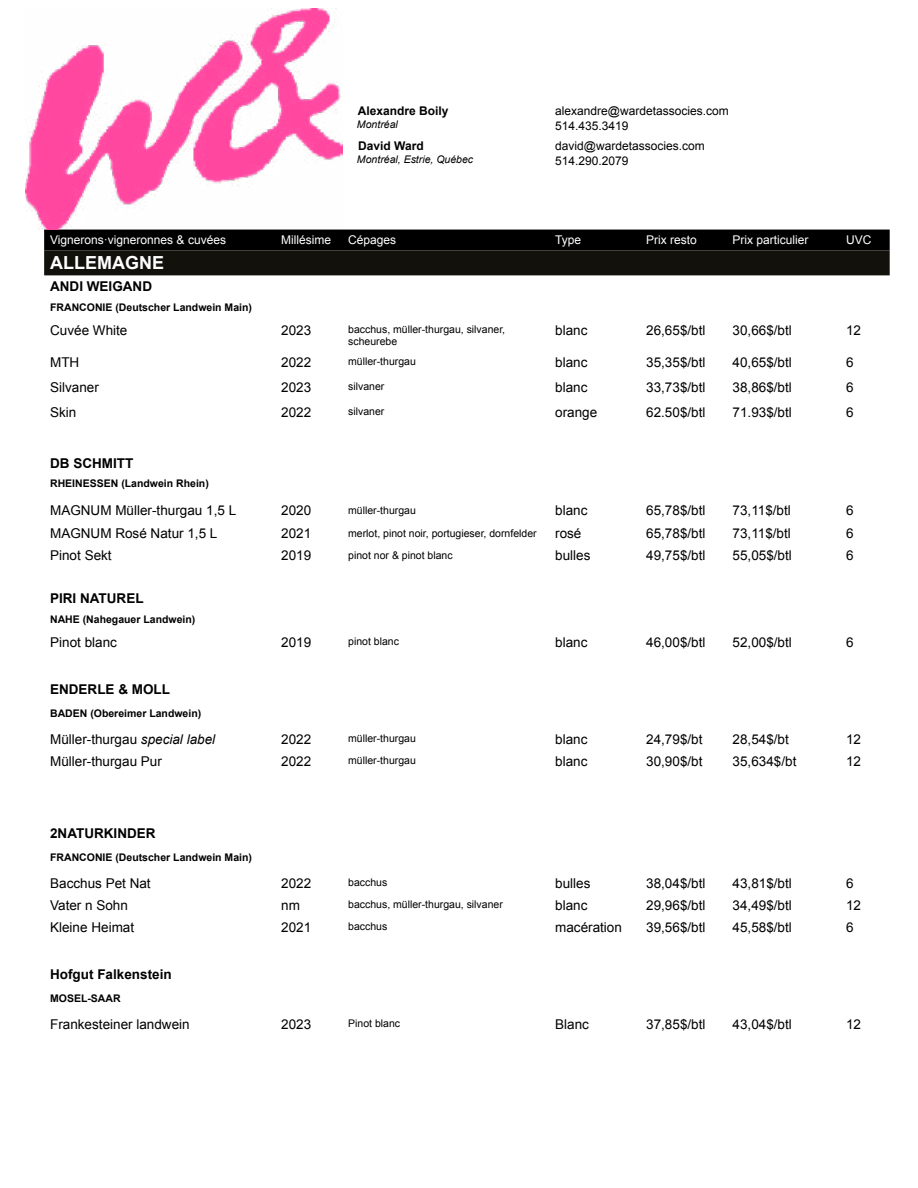
<style>
.page{position:relative;width:918px;height:1188px;background:#fff}
.page>*{position:absolute;margin:0;border:0;box-sizing:border-box;transform-origin:0 0}
.t1{font:700 18px "Arial";color:#fff}
.t2{font:13.5px "Arial";color:#000}
.t3{font:700 13.5px "Arial";color:#000}
.t4{font:12px/14.4px "Arial";color:#000}
.t5{font:12px "Arial";color:#fff}
.t6{font:700 12px "Arial";color:#000}
.t7{font:10.5px/12.6px "Arial";color:#000}
.t8{font:700 10.5px "Arial";color:#000}
.t9{font:italic 10.5px "Arial";color:#000}
.s1{font-style:italic}
</style>
<div class="page">
<svg style="left:44px;top:230px;width:846px;height:45px;background:#0b0a08"></svg>
<img style="left:26px;top:8px;width:316px;height:222px">
<p class="t6" style="left:358px;top:103px;width:92px">Alexandre Boily</p>
<p class="t9" style="left:357px;top:117px;width:42px">Montréal</p>
<p class="t6" style="left:358px;top:138px;width:67px">David Ward</p>
<p class="t9" style="left:357px;top:152px;width:118px">Montréal, Estrie, Québec</p>
<p class="t4" style="left:555px;top:104px;width:175px">alexandre@wardetassocies.com<br>514.435.3419</p>
<p class="t4" style="left:555px;top:139px;width:151px">david@wardetassocies.com<br>514.290.2079</p>
<p class="t5" style="left:50px;top:232px;width:177px">Vignerons·vigneronnes &amp; cuvées</p>
<p class="t5" style="left:281px;top:232px;width:51px">Millésime</p>
<p class="t5" style="left:348px;top:232px;width:50px">Cépages</p>
<p class="t5" style="left:555px;top:232px;width:28px">Type</p>
<p class="t5" style="left:646px;top:232px;width:52px">Prix resto</p>
<p class="t5" style="left:733px;top:232px;width:78px">Prix particulier</p>
<p class="t5" style="left:846px;top:232px;width:27px">UVC</p>
<h1 class="t1" style="left:50px;top:251px;width:115px">ALLEMAGNE</h1>
<p class="t3" style="left:50px;top:278px;width:103px">ANDI WEIGAND</p>
<p class="t8" style="left:50px;top:300px;width:203px">FRANCONIE (Deutscher Landwein Main)</p>
<p class="t2" style="left:50px;top:321px;width:79px">Cuvée White</p>
<p class="t2" style="left:281px;top:321px;width:32px">2023</p>
<p class="t7" style="left:348px;top:323px;width:158px">bacchus, müller-thurgau, silvaner, scheurebe</p>
<p class="t2" style="left:555px;top:321px;width:34px">blanc</p>
<p class="t2" style="left:646px;top:321px;width:61px">26,65$/btl</p>
<p class="t2" style="left:733px;top:321px;width:61px">30,66$/btl</p>
<p class="t2" style="left:846px;top:321px;width:17px">12</p>
<p class="t2" style="left:50px;top:354px;width:31px">MTH</p>
<p class="t2" style="left:281px;top:354px;width:32px">2022</p>
<p class="t7" style="left:348px;top:355px;width:69px">müller-thurgau</p>
<p class="t2" style="left:555px;top:354px;width:34px">blanc</p>
<p class="t2" style="left:646px;top:354px;width:61px">35,35$/btl</p>
<p class="t2" style="left:733px;top:354px;width:61px">40,65$/btl</p>
<p class="t2" style="left:846px;top:354px;width:9px">6</p>
<p class="t2" style="left:50px;top:379px;width:50px">Silvaner</p>
<p class="t2" style="left:281px;top:379px;width:32px">2023</p>
<p class="t7" style="left:348px;top:380px;width:38px">silvaner</p>
<p class="t2" style="left:555px;top:379px;width:34px">blanc</p>
<p class="t2" style="left:646px;top:379px;width:61px">33,73$/btl</p>
<p class="t2" style="left:733px;top:379px;width:61px">38,86$/btl</p>
<p class="t2" style="left:846px;top:379px;width:9px">6</p>
<p class="t2" style="left:50px;top:404px;width:28px">Skin</p>
<p class="t2" style="left:281px;top:404px;width:32px">2022</p>
<p class="t7" style="left:348px;top:405px;width:38px">silvaner</p>
<p class="t2" style="left:555px;top:404px;width:44px">orange</p>
<p class="t2" style="left:646px;top:404px;width:61px">62.50$/btl</p>
<p class="t2" style="left:733px;top:404px;width:61px">71.93$/btl</p>
<p class="t2" style="left:846px;top:404px;width:9px">6</p>
<p class="t3" style="left:50px;top:454px;width:85px">DB SCHMITT</p>
<p class="t8" style="left:50px;top:477px;width:160px">RHEINESSEN (Landwein Rhein)</p>
<p class="t2" style="left:50px;top:502px;width:188px">MAGNUM Müller-thurgau 1,5 L</p>
<p class="t2" style="left:281px;top:502px;width:32px">2020</p>
<p class="t7" style="left:348px;top:504px;width:69px">müller-thurgau</p>
<p class="t2" style="left:555px;top:502px;width:34px">blanc</p>
<p class="t2" style="left:646px;top:502px;width:61px">65,78$/btl</p>
<p class="t2" style="left:733px;top:502px;width:60px">73,11$/btl</p>
<p class="t2" style="left:846px;top:502px;width:9px">6</p>
<p class="t2" style="left:50px;top:524px;width:169px">MAGNUM Rosé Natur 1,5 L</p>
<p class="t2" style="left:281px;top:524px;width:32px">2021</p>
<p class="t7" style="left:348px;top:527px;width:190px">merlot, pinot noir, portugieser, dornfelder</p>
<p class="t2" style="left:555px;top:524px;width:28px">rosé</p>
<p class="t2" style="left:646px;top:524px;width:61px">65,78$/btl</p>
<p class="t2" style="left:733px;top:524px;width:60px">73,11$/btl</p>
<p class="t2" style="left:846px;top:524px;width:9px">6</p>
<p class="t2" style="left:50px;top:546px;width:63px">Pinot Sekt</p>
<p class="t2" style="left:281px;top:546px;width:32px">2019</p>
<p class="t7" style="left:348px;top:549px;width:106px">pinot nor &amp; pinot blanc</p>
<p class="t2" style="left:555px;top:546px;width:37px">bulles</p>
<p class="t2" style="left:646px;top:546px;width:61px">49,75$/btl</p>
<p class="t2" style="left:733px;top:546px;width:61px">55,05$/btl</p>
<p class="t2" style="left:846px;top:546px;width:9px">6</p>
<p class="t3" style="left:50px;top:590px;width:95px">PIRI NATUREL</p>
<p class="t8" style="left:50px;top:612px;width:147px">NAHE (Nahegauer Landwein)</p>
<p class="t2" style="left:50px;top:633px;width:68px">Pinot blanc</p>
<p class="t2" style="left:281px;top:633px;width:32px">2019</p>
<p class="t7" style="left:348px;top:635px;width:52px">pinot blanc</p>
<p class="t2" style="left:555px;top:633px;width:34px">blanc</p>
<p class="t2" style="left:646px;top:633px;width:61px">46,00$/btl</p>
<p class="t2" style="left:733px;top:633px;width:61px">52,00$/btl</p>
<p class="t2" style="left:846px;top:633px;width:9px">6</p>
<p class="t3" style="left:50px;top:680px;width:122px">ENDERLE &amp; MOLL</p>
<p class="t8" style="left:50px;top:706px;width:153px">BADEN (Obereimer Landwein)</p>
<p class="t2" style="left:50px;top:731px;width:167px">Müller-thurgau <span class="s1">special label</span></p>
<p class="t2" style="left:281px;top:731px;width:32px">2022</p>
<p class="t7" style="left:348px;top:732px;width:69px">müller-thurgau</p>
<p class="t2" style="left:555px;top:731px;width:34px">blanc</p>
<p class="t2" style="left:646px;top:731px;width:58px">24,79$/bt</p>
<p class="t2" style="left:733px;top:731px;width:58px">28,54$/bt</p>
<p class="t2" style="left:846px;top:731px;width:17px">12</p>
<p class="t2" style="left:50px;top:752px;width:113px">Müller-thurgau Pur</p>
<p class="t2" style="left:281px;top:752px;width:32px">2022</p>
<p class="t7" style="left:348px;top:754px;width:69px">müller-thurgau</p>
<p class="t2" style="left:555px;top:752px;width:34px">blanc</p>
<p class="t2" style="left:646px;top:752px;width:58px">30,90$/bt</p>
<p class="t2" style="left:733px;top:752px;width:65px">35,634$/bt</p>
<p class="t2" style="left:846px;top:752px;width:17px">12</p>
<p class="t3" style="left:50px;top:824px;width:107px">2NATURKINDER</p>
<p class="t8" style="left:50px;top:850px;width:203px">FRANCONIE (Deutscher Landwein Main)</p>
<p class="t2" style="left:50px;top:875px;width:102px">Bacchus Pet Nat</p>
<p class="t2" style="left:281px;top:875px;width:32px">2022</p>
<p class="t7" style="left:348px;top:876px;width:41px">bacchus</p>
<p class="t2" style="left:555px;top:875px;width:37px">bulles</p>
<p class="t2" style="left:646px;top:875px;width:61px">38,04$/btl</p>
<p class="t2" style="left:733px;top:875px;width:61px">43,81$/btl</p>
<p class="t2" style="left:846px;top:875px;width:9px">6</p>
<p class="t2" style="left:50px;top:896px;width:79px">Vater n Sohn</p>
<p class="t2" style="left:281px;top:896px;width:20px">nm</p>
<p class="t7" style="left:348px;top:898px;width:156px">bacchus, müller-thurgau, silvaner</p>
<p class="t2" style="left:555px;top:896px;width:34px">blanc</p>
<p class="t2" style="left:646px;top:896px;width:61px">29,96$/btl</p>
<p class="t2" style="left:733px;top:896px;width:61px">34,49$/btl</p>
<p class="t2" style="left:846px;top:896px;width:17px">12</p>
<p class="t2" style="left:50px;top:918px;width:86px">Kleine Heimat</p>
<p class="t2" style="left:281px;top:918px;width:32px">2021</p>
<p class="t7" style="left:348px;top:920px;width:41px">bacchus</p>
<p class="t2" style="left:555px;top:918px;width:68px">macération</p>
<p class="t2" style="left:646px;top:918px;width:61px">39,56$/btl</p>
<p class="t2" style="left:733px;top:918px;width:61px">45,58$/btl</p>
<p class="t2" style="left:846px;top:918px;width:9px">6</p>
<p class="t3" style="left:50px;top:965px;width:123px">Hofgut Falkenstein</p>
<p class="t8" style="left:50px;top:991px;width:72px">MOSEL-SAAR</p>
<p class="t2" style="left:50px;top:1015px;width:141px">Frankesteiner landwein</p>
<p class="t2" style="left:281px;top:1015px;width:32px">2023</p>
<p class="t7" style="left:348px;top:1017px;width:53px">Pinot blanc</p>
<p class="t2" style="left:555px;top:1015px;width:35px">Blanc</p>
<p class="t2" style="left:646px;top:1015px;width:61px">37,85$/btl</p>
<p class="t2" style="left:733px;top:1015px;width:61px">43,04$/btl</p>
<p class="t2" style="left:846px;top:1015px;width:17px">12</p>
</div>
